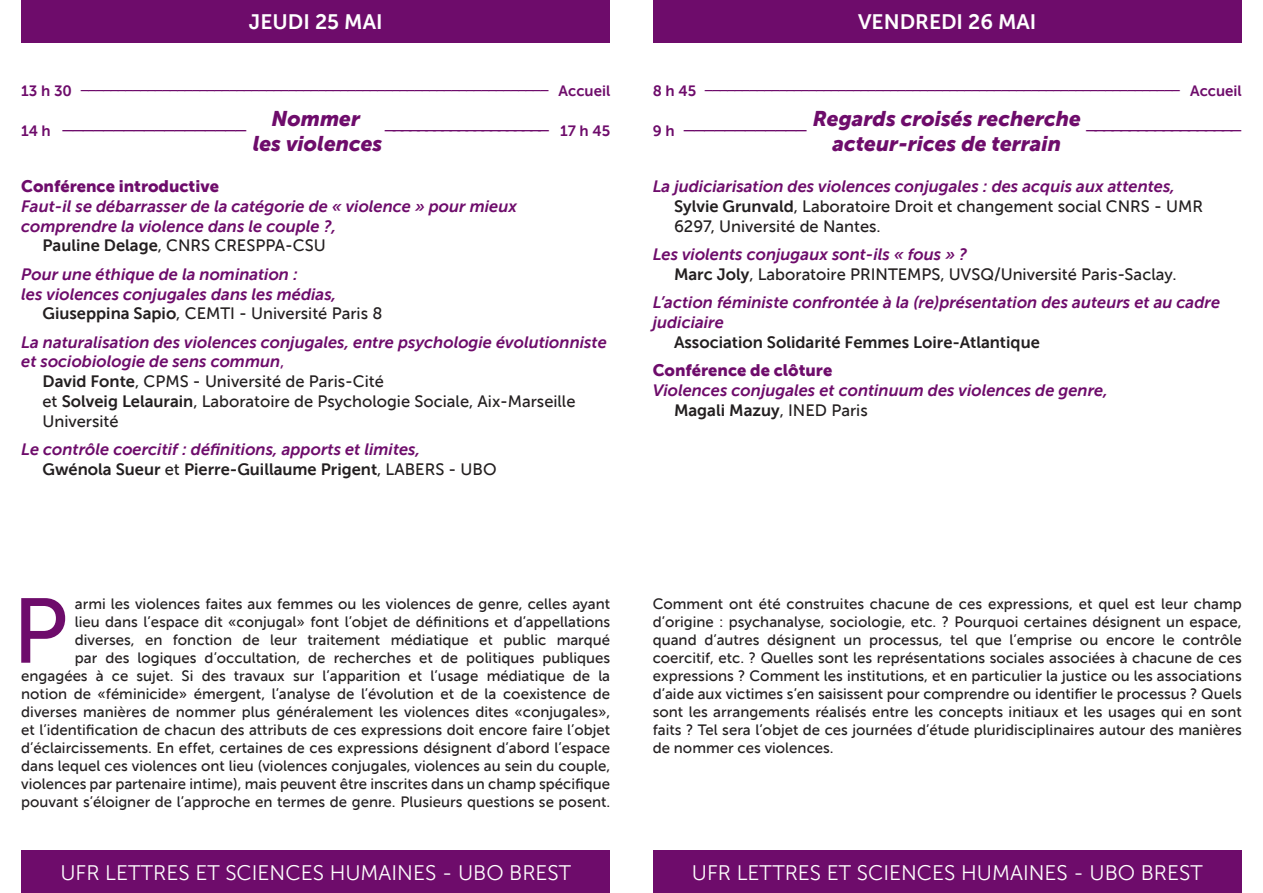
<style>
.page{position:relative;width:1263px;height:893px;background:#fff}
.page>*{position:absolute;margin:0;border:0;box-sizing:border-box;transform-origin:0 0}
.t1{font:91.5px "Museo Sans 500";color:#6e0c6b}
.t2{font:21px "Museo Sans 300";color:#6e0c6b}
.t3{font:21px "Museo Sans 300";color:#fff}
.t4{font:italic 21px "Museo Sans 900";color:#6e0c6b}
.t5{font:21px "Museo Sans 700";color:#fff}
.t6{font:italic 16.5px/19.8px "Museo Sans 700";color:#6e0c6b}
.t7{font:16.5px/19.8px "Museo Sans 500";color:#231f20}
.t8{font:16.5px "Museo Sans 700";color:#231f20}
.t9{font:16.5px "Museo Sans 900";color:#6e0c6b}
.t10{font:15px/18px "Museo Sans 500";color:#231f20;text-align:right}
.t11{font:15px "Museo Sans 500";color:#6e0c6b}
.s1{font-family:"Museo Sans 700"}
.s2{font-family:"Museo Sans 500";font-style:normal}
.s3{font-style:normal;color:#231f20}
.s4{font-family:"Museo Sans 500";font-style:normal;color:#231f20}
</style>
<div class="page">
<div style="left:653px;top:0;width:589px;height:43px;background:#6e0c6b"></div>
<div style="left:653px;top:850px;width:589px;height:43px;background:#6e0c6b"></div>
<div style="left:21px;top:0;width:589px;height:43px;background:#6e0c6b"></div>
<div style="left:21px;top:850px;width:589px;height:43px;background:#6e0c6b"></div>
<h2 class="t5" style="left:249px;top:10px;width:135px">JEUDI 25 MAI</h2>
<p class="t11" style="left:21px;top:77px;width:590px"><span class="s1">13 h 30</span> _______________________________________________________________ <span class="s1">Accueil</span></p>
<h2 class="t2" style="left:21px;top:111px;width:227px"><sub>14</sub> <sub>h</sub> __________________</h2>
<h2 class="t4" style="left:253px;top:132px;width:131px">les violences</h2>
<h2 class="t2" style="left:384px;top:111px;width:228px">____________________ <sub>1</sub> <sub>7</sub> <sub>h</sub> <sub>4</sub> <sub>5</sub></h2>
<p class="t9" style="left:21px;top:177px;width:199px">Conférence introductive</p>
<p class="t6" style="left:21px;top:196px;width:497px">Faut-il se débarrasser de la catégorie de « violence » pour mieux comprendre la violence dans le couple ?,</p>
<p class="t7" style="left:43px;top:236px;width:285px"><span class="s1">Pauline Delage</span>, CNRS CRESPPA-CSU</p>
<p class="t6" style="left:21px;top:264px;width:317px">Pour une éthique de la nomination :<br>les violences conjugales dans les médias,</p>
<p class="t7" style="left:43px;top:304px;width:341px"><span class="s1">Giuseppina Sapio</span>, CEMTI - Université Paris 8</p>
<p class="t6" style="left:21px;top:332px;width:587px">La naturalisation des violences conjugales, entre psychologie évolutionniste et sociobiologie de sens commun<span class="s2">,</span></p>
<p class="t7" style="left:42px;top:372px;width:534px"><span class="s1">David Fonte</span>, CPMS - Université de Paris-Cité<br>et <span class="s1">Solveig Lelaurain</span>, Laboratoire de Psychologie Sociale, Aix-Marseille<br>Université</p>
<p class="t6" style="left:42px;top:439px;width:456px;text-indent:-21px">Le contrôle coercitif : définitions, apports et limites,<br><span class="s3">Gwénola Sueur</span> <span class="s4">et</span> <span class="s3">Pierre-Guillaume Prigent</span><span class="s4">, LABERS - UBO</span></p>
<h2 class="t5" style="left:858px;top:10px;width:180px">VENDREDI 26 MAI</h2>
<p class="t11" style="left:653px;top:77px;width:590px"><span class="s1">8 h 45</span> ________________________________________________________________ <span class="s1">Accueil</span></p>
<h2 class="t2" style="left:653px;top:111px;width:591px"><sub>9</sub> <sub>h</sub> ____________ <sup>Regards</sup> <sup>croisés</sup> <sup>recherche</sup> __________________</h2>
<h2 class="t4" style="left:832px;top:132px;width:230px">acteur-rices de terrain</h2>
<p class="t6" style="left:653px;top:176px;width:524px">La judiciarisation des violences conjugales : des acquis aux attentes,</p>
<p class="t7" style="left:674px;top:196px;width:530px"><span class="s1">Sylvie Grunvald</span>, Laboratoire Droit et changement social CNRS - UMR<br>6297, Université de Nantes.</p>
<p class="t6" style="left:653px;top:244px;width:316px">Les violents conjugaux sont-ils « fous » ?</p>
<p class="t7" style="left:674px;top:264px;width:504px"><span class="s1">Marc Joly</span>, Laboratoire PRINTEMPS, UVSQ/Université Paris-Saclay.</p>
<p class="t6" style="left:653px;top:292px;width:569px">L’action féministe confrontée à la (re)présentation des auteurs et au cadre judiciaire</p>
<p class="t8" style="left:674px;top:333px;width:367px">Association Solidarité Femmes Loire-Atlantique</p>
<p class="t9" style="left:653px;top:361px;width:181px">Conférence de clôture</p>
<p class="t6" style="left:674px;top:380px;width:435px;text-indent:-21px">Violences conjugales et continuum des violences de genre,<br><span class="s3">Magali Mazuy</span><span class="s4">, INED Paris</span></p>
<p class="t10" style="left:21px;top:595px;width:590px">armi les violences faites aux femmes ou les violences de genre, celles ayant<br>lieu dans l’espace dit «conjugal» font l’objet de définitions et d’appellations diverses, en fonction de leur traitement médiatique et public marqué<br>par des logiques d’occultation, de recherches et de politiques publiques engagées à ce sujet. Si des travaux sur l’apparition et l’usage médiatique de la notion de «féminicide» émergent, l’analyse de l’évolution et de la coexistence de diverses manières de nommer plus généralement les violences dites «conjugales», et l’identification de chacun des attributs de ces expressions doit encore faire l’objet d’éclaircissements. En effet, certaines de ces expressions désignent d’abord l’espace dans lequel ces violences ont lieu (violences conjugales, violences au sein du couple, violences par partenaire intime), mais peuvent être inscrites dans un champ spécifique pouvant s’éloigner de l’approche en termes de genre. Plusieurs questions se posent.</p>
<p class="t10" style="left:653px;top:595px;width:590px;text-align:justify">Comment ont été construites chacune de ces expressions, et quel est leur champ d’origine : psychanalyse, sociologie, etc. ? Pourquoi certaines désignent un espace, quand d’autres désignent un processus, tel que l’emprise ou encore le contrôle coercitif, etc. ? Quelles sont les représentations sociales associées à chacune de ces expressions ? Comment les institutions, et en particulier la justice ou les associations d’aide aux victimes s’en saisissent pour comprendre ou identifier le processus ? Quels sont les arrangements réalisés entre les concepts initiaux et les usages qui en sont faits ? Tel sera l’objet de ces journées d’étude pluridisciplinaires autour des manières de nommer ces violences.</p>
<h1 class="t1" style="left:12px;top:581px;width:57px">P</h1>
<h2 class="t3" style="left:60px;top:861px;width:512px">UFR LETTRES ET SCIENCES HUMAINES - UBO BREST</h2>
<h2 class="t3" style="left:692px;top:861px;width:512px">UFR LETTRES ET SCIENCES HUMAINES - UBO BREST</h2>
</div>
